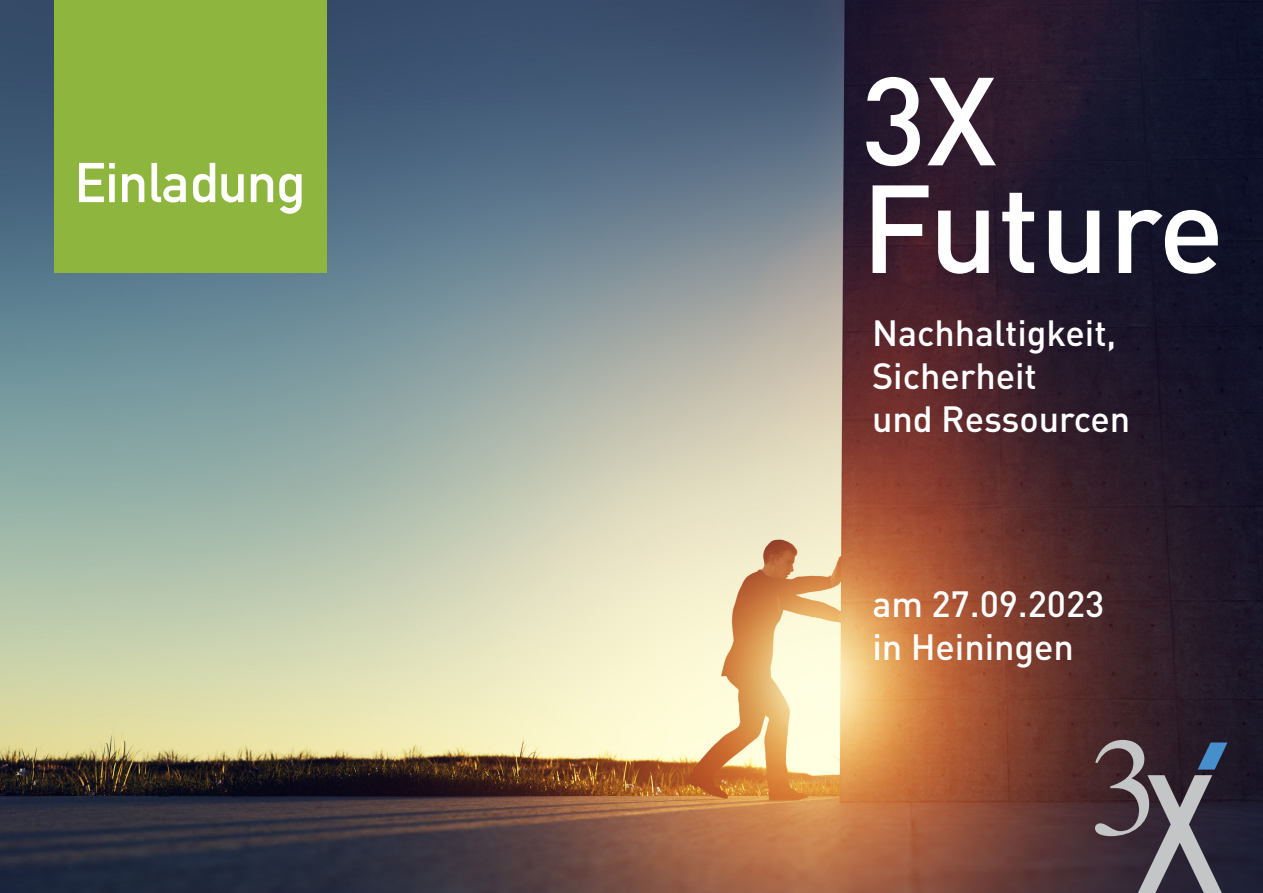
<style>
.page{position:relative;width:1263px;height:893px;background:#fff}
.page>*{position:absolute;margin:0;border:0;box-sizing:border-box;transform-origin:0 0}
.t1{font:500 123px/107.7px "DIN";letter-spacing:-.005em;color:#fff}
.t2{font:700 55.2px "DIN Alternate";letter-spacing:-.005em;color:#fff}
.t3{font:500 36px/43.2px "DIN";letter-spacing:-.005em;color:#fff}
</style>
<div class="page">
<img style="left:0;top:0;width:1263px;height:893px">
<div style="left:54px;top:0;width:273px;height:273px;background:#8eb63e"></div>
<svg style="left:1095px;top:740px;width:132px;height:153px;background:#59505b"></svg>
<h2 class="t2" style="left:75px;top:141px;width:232px">Einladung</h2>
<h1 class="t1" style="left:861px;top:63px;width:365px">3X<br>Future</h1>
<p class="t3" style="left:872px;top:310px;width:260px">Nachhaltigkeit,<br>Sicherheit<br>und Ressourcen</p>
<p class="t3" style="left:872px;top:581px;width:233px">am 27.09.2023 in Heiningen</p>
</div>
